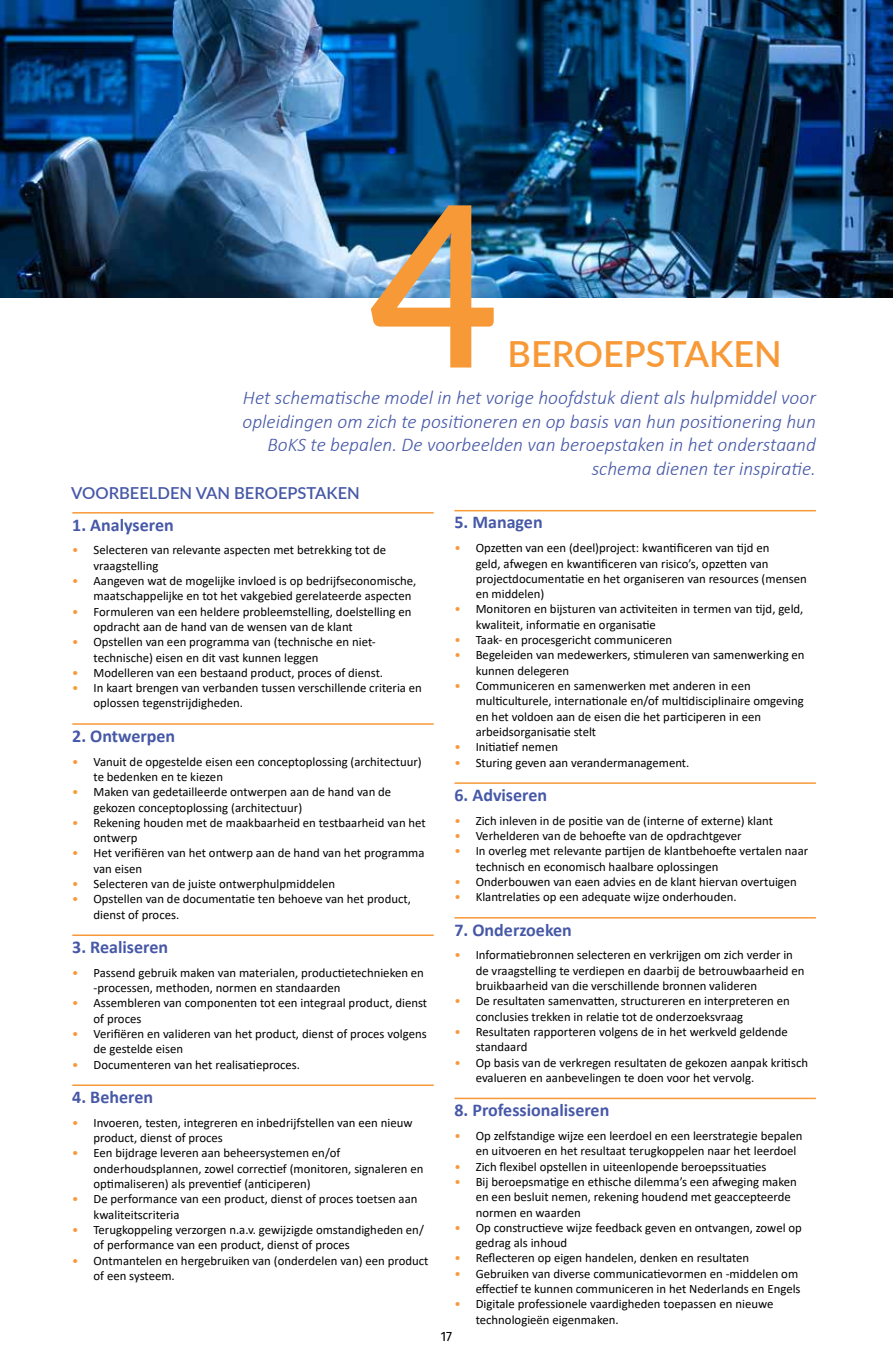
<style>
.page{position:relative;width:893px;height:1361px;background:#fff}
.page>*{position:absolute;margin:0;border:0;box-sizing:border-box;transform-origin:0 0}
.t1{font:600 225px "Lato";color:#f89938}
.t2{font:600 36px "Lato";color:#f89938}
.t3{font:italic 300 19.5px/23.4px "Calibri";color:#4658a7;text-align:right}
.t4{font:700 18px "Calibri";color:#4658a7}
.t5{font:600 16.5px "Lato";color:#4658a7}
.t6{font:13.5px "Fira Sans OT";color:#000}
.t7{font:12.75px/15.3px "Calibri";color:#000}
.s1{color:#f89938}
</style>
<div class="page">
<img style="left:0;top:0;width:892px;height:297px">
<hr style="left:72px;top:512px;width:362px;height:1px;background:#f89938">
<hr style="left:72px;top:723px;width:362px;height:2px;background:#f89938">
<hr style="left:72px;top:934px;width:362px;height:2px;background:#f89938">
<hr style="left:72px;top:1084px;width:362px;height:2px;background:#f89938">
<hr style="left:454px;top:510px;width:362px;height:1px;background:#f89938">
<hr style="left:454px;top:782px;width:362px;height:2px;background:#f89938">
<hr style="left:454px;top:917px;width:362px;height:1px;background:#f89938">
<hr style="left:454px;top:1097px;width:362px;height:2px;background:#f89938">
<h1 class="t1" style="left:369px;top:122px;width:132px">4</h1>
<h2 class="t2" style="left:507px;top:327px;width:276px">BEROEPSTAKEN</h2>
<p class="t3" style="left:242px;top:386px;width:575px">Het schematische model in het vorige hoofdstuk dient als hulpmiddel voor opleidingen om zich te positioneren en op basis van hun positionering hun BoKS te bepalen. De voorbeelden van beroepstaken in het onderstaand schema dienen ter inspiratie.</p>
<p class="t5" style="left:71px;top:481px;width:290px">VOORBEELDEN VAN BEROEPSTAKEN</p>
<h3 class="t4" style="left:72px;top:512px;width:103px">1. Analyseren</h3>
<p class="t7" style="left:94px;top:542px;width:294px;text-indent:-21px"><span class="s1">•</span> Selecteren van relevante aspecten met betrekking tot de vraagstelling</p>
<p class="t7" style="left:94px;top:573px;width:324px;text-indent:-21px"><span class="s1">•</span> Aangeven wat de mogelijke invloed is op bedrijfseconomische, maatschappelijke en tot het vakgebied gerelateerde aspecten</p>
<p class="t7" style="left:94px;top:603px;width:319px;text-indent:-21px"><span class="s1">•</span> Formuleren van een heldere probleemstelling, doelstelling en opdracht aan de hand van de wensen van de klant</p>
<p class="t7" style="left:94px;top:634px;width:284px;text-indent:-21px"><span class="s1">•</span> Opstellen van een programma van (technische en niet&shy;technische) eisen en dit vast kunnen leggen</p>
<p class="t7" style="left:72px;top:664px;width:312px"><span class="s1">•</span> Modelleren van een bestaand product, proces of dienst.</p>
<p class="t7" style="left:94px;top:680px;width:330px;text-indent:-21px"><span class="s1">•</span> In kaart brengen van verbanden tussen verschillende criteria en oplossen tegenstrijdigheden.</p>
<h3 class="t4" style="left:72px;top:723px;width:105px">2. Ontwerpen</h3>
<p class="t7" style="left:94px;top:753px;width:330px;text-indent:-21px"><span class="s1">•</span> Vanuit de opgestelde eisen een conceptoplossing (architectuur) te bedenken en te kiezen</p>
<p class="t7" style="left:94px;top:784px;width:299px;text-indent:-21px"><span class="s1">•</span> Maken van gedetailleerde ontwerpen aan de hand van de gekozen conceptoplossing (architectuur)</p>
<p class="t7" style="left:94px;top:814px;width:334px;text-indent:-21px"><span class="s1">•</span> Rekening houden met de maakbaarheid en testbaarheid van het ontwerp</p>
<p class="t7" style="left:94px;top:845px;width:332px;text-indent:-21px"><span class="s1">•</span> Het verifiëren van het ontwerp aan de hand van het programma van eisen</p>
<p class="t7" style="left:72px;top:876px;width:264px"><span class="s1">•</span> Selecteren van de juiste ontwerphulpmiddelen</p>
<p class="t7" style="left:94px;top:891px;width:319px;text-indent:-21px"><span class="s1">•</span> Opstellen van de documentatie ten behoeve van het product, dienst of proces.</p>
<h3 class="t4" style="left:72px;top:934px;width:97px">3. Realiseren</h3>
<p class="t7" style="left:94px;top:964px;width:332px;text-indent:-21px"><span class="s1">•</span> Passend gebruik maken van materialen, productietechnieken en -processen, methoden, normen en standaarden</p>
<p class="t7" style="left:94px;top:995px;width:335px;text-indent:-21px"><span class="s1">•</span> Assembleren van componenten tot een integraal product, dienst of proces</p>
<p class="t7" style="left:94px;top:1026px;width:335px;text-indent:-21px"><span class="s1">•</span> Verifiëren en valideren van het product, dienst of proces volgens de gestelde eisen</p>
<p class="t7" style="left:72px;top:1056px;width:229px"><span class="s1">•</span> Documenteren van het realisatieproces.</p>
<h3 class="t4" style="left:72px;top:1084px;width:82px">4. Beheren</h3>
<p class="t7" style="left:94px;top:1114px;width:320px;text-indent:-21px"><span class="s1">•</span> Invoeren, testen, integreren en inbedrijfstellen van een nieuw product, dienst of proces</p>
<p class="t7" style="left:94px;top:1145px;width:332px;text-indent:-21px"><span class="s1">•</span> Een bijdrage leveren aan beheersystemen en/of onderhoudsplannen, zowel correctief (monitoren, signaleren en optimaliseren) als preventief (anticiperen)</p>
<p class="t7" style="left:94px;top:1191px;width:325px;text-indent:-21px"><span class="s1">•</span> De performance van een product, dienst of proces toetsen aan kwaliteitscriteria</p>
<p class="t7" style="left:94px;top:1221px;width:332px;text-indent:-21px"><span class="s1">•</span> Terugkoppeling verzorgen n.a.v. gewijzigde omstandigheden en/ of performance van een product, dienst of proces</p>
<p class="t7" style="left:94px;top:1252px;width:336px;text-indent:-21px"><span class="s1">•</span> Ontmantelen en hergebruiken van (onderdelen van) een product of een systeem.</p>
<h3 class="t4" style="left:454px;top:510px;width:90px">5. Managen</h3>
<p class="t7" style="left:476px;top:540px;width:332px;text-indent:-21px"><span class="s1">•</span> Opzetten van een (deel)project: kwantificeren van tijd en<br>geld, afwegen en kwantificeren van risico’s, opzetten van projectdocumentatie en het organiseren van resources (mensen en middelen)</p>
<p class="t7" style="left:476px;top:601px;width:329px;text-indent:-21px"><span class="s1">•</span> Monitoren en bijsturen van activiteiten in termen van tijd, geld, kwaliteit, informatie en organisatie</p>
<p class="t7" style="left:454px;top:632px;width:219px"><span class="s1">•</span> Taak- en procesgericht communiceren</p>
<p class="t7" style="left:476px;top:647px;width:330px;text-indent:-21px"><span class="s1">•</span> Begeleiden van medewerkers, stimuleren van samenwerking en kunnen delegeren</p>
<p class="t7" style="left:476px;top:678px;width:330px;text-indent:-21px"><span class="s1">•</span> Communiceren en samenwerken met anderen in een multiculturele, internationale en/of multidisciplinaire omgeving en het voldoen aan de eisen die het participeren in een arbeidsorganisatie stelt</p>
<p class="t7" style="left:454px;top:739px;width:105px"><span class="s1">•</span> Initiatief nemen</p>
<p class="t7" style="left:454px;top:754px;width:236px"><span class="s1">•</span> Sturing geven aan verandermanagement.</p>
<h3 class="t4" style="left:454px;top:782px;width:94px">6. Adviseren</h3>
<p class="t7" style="left:454px;top:812px;width:320px"><span class="s1">•</span> Zich inleven in de positie van de (interne of externe) klant</p>
<p class="t7" style="left:454px;top:828px;width:289px"><span class="s1">•</span> Verhelderen van de behoefte van de opdrachtgever</p>
<p class="t7" style="left:476px;top:843px;width:334px;text-indent:-21px"><span class="s1">•</span> In overleg met relevante partijen de klantbehoefte vertalen naar technisch en economisch haalbare oplossingen</p>
<p class="t7" style="left:454px;top:873px;width:344px"><span class="s1">•</span> Onderbouwen van eaen advies en de klant hiervan overtuigen</p>
<p class="t7" style="left:454px;top:889px;width:284px"><span class="s1">•</span> Klantrelaties op een adequate wijze onderhouden.</p>
<h3 class="t4" style="left:454px;top:917px;width:119px">7. Onderzoeken</h3>
<p class="t7" style="left:476px;top:947px;width:330px;text-indent:-21px"><span class="s1">•</span> Informatiebronnen selecteren en verkrijgen om zich verder in de vraagstelling te verdiepen en daarbij de betrouwbaarheid en bruikbaarheid van die verschillende bronnen valideren</p>
<p class="t7" style="left:476px;top:993px;width:315px;text-indent:-21px"><span class="s1">•</span> De resultaten samenvatten, structureren en interpreteren en conclusies trekken in relatie tot de onderzoeksvraag</p>
<p class="t7" style="left:476px;top:1023px;width:314px;text-indent:-21px"><span class="s1">•</span> Resultaten rapporteren volgens de in het werkveld geldende standaard</p>
<p class="t7" style="left:476px;top:1054px;width:334px;text-indent:-21px"><span class="s1">•</span> Op basis van de verkregen resultaten de gekozen aanpak kritisch evalueren en aanbevelingen te doen voor het vervolg.</p>
<h3 class="t4" style="left:454px;top:1097px;width:156px">8. Professionaliseren</h3>
<p class="t7" style="left:476px;top:1127px;width:328px;text-indent:-21px"><span class="s1">•</span> Op zelfstandige wijze een leerdoel en een leerstrategie bepalen en uitvoeren en het resultaat terugkoppelen naar het leerdoel</p>
<p class="t7" style="left:454px;top:1158px;width:314px"><span class="s1">•</span> Zich flexibel opstellen in uiteenlopende beroepssituaties</p>
<p class="t7" style="left:476px;top:1173px;width:323px;text-indent:-21px"><span class="s1">•</span> Bij beroepsmatige en ethische dilemma’s een afweging maken en een besluit nemen, rekening houdend met geaccepteerde normen en waarden</p>
<p class="t7" style="left:476px;top:1219px;width:328px;text-indent:-21px"><span class="s1">•</span> Op constructieve wijze feedback geven en ontvangen, zowel op gedrag als inhoud</p>
<p class="t7" style="left:454px;top:1250px;width:296px"><span class="s1">•</span> Reflecteren op eigen handelen, denken en resultaten</p>
<p class="t7" style="left:454px;top:1265px;width:348px;text-align:right"><span class="s1">•</span> Gebruiken van diverse communicatievormen en -middelen om effectief te kunnen communiceren in het Nederlands en Engels</p>
<p class="t7" style="left:476px;top:1296px;width:299px;text-indent:-21px"><span class="s1">•</span> Digitale professionele vaardigheden toepassen en nieuwe technologieën eigenmaken.</p>
<p class="t6" style="left:441px;top:1326px;width:13px">17</p>
</div>
